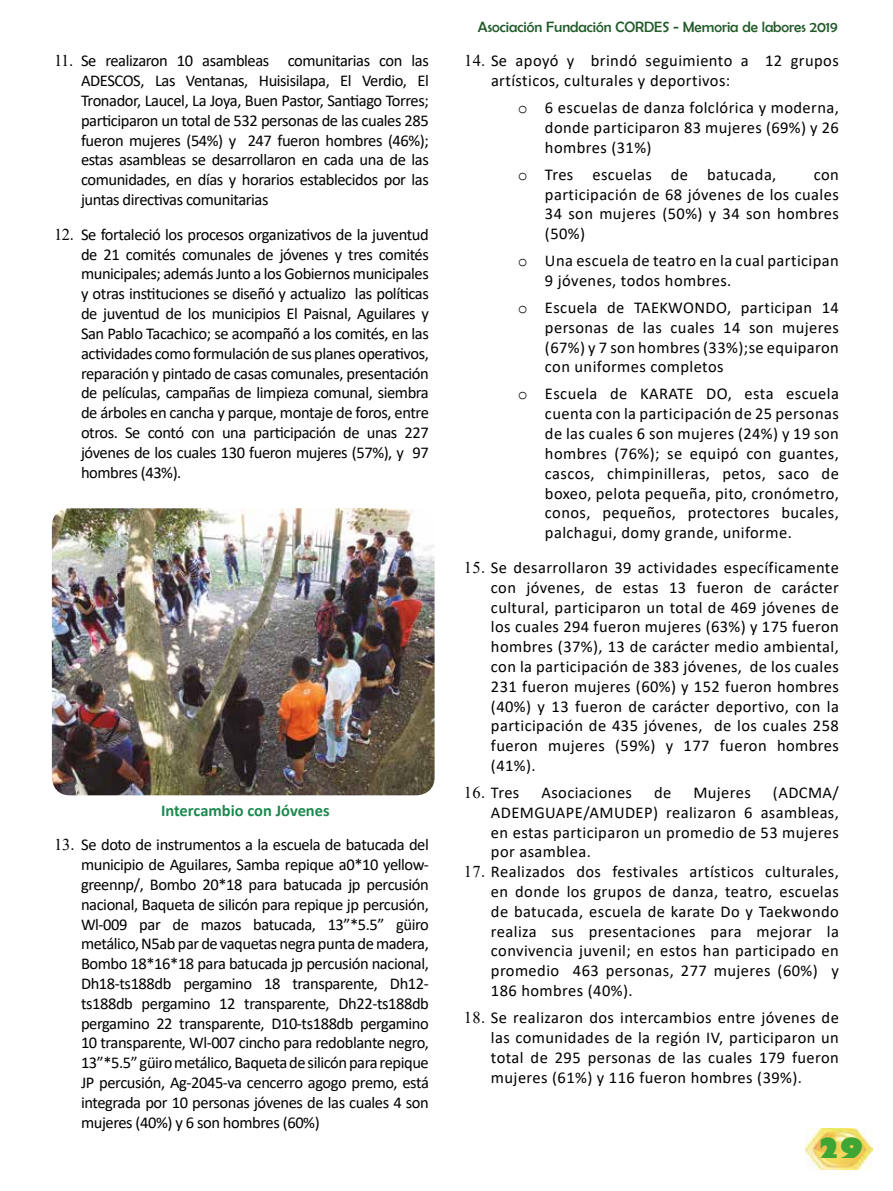
<style>
.page{position:relative;width:893px;height:1191px;background:#fff}
.page>*{position:absolute;margin:0;border:0;box-sizing:border-box;transform-origin:0 0}
.t1{font:800 27px "Gill Sans";color:#3fa535}
.t2{font:16.5px/19.8px "Calibri";letter-spacing:.025em;color:#000;text-align:justify}
.t3{font:700 16.5px "Calibri";color:#1d894f}
.t4{font:15px "Berlin Sans FB";color:#215a29}
.s1{font-family:"Times New Roman"}
.s2{font-family:"Courier New"}
</style>
<div class="page">
<img style="left:805px;top:1129px;width:68px;height:40px">
<img style="left:52px;top:508px;width:383px;height:287px">
<p class="t2" style="left:81px;top:51px;width:349px;text-indent:-27px"><span class="s1">11.</span> Se realizaron 10 asambleas comunitarias con las ADESCOS, Las Ventanas, Huisisilapa, El Verdio, El Tronador, Laucel, La Joya, Buen Pastor, Santiago Torres; participaron un total de 532 personas de las cuales 285 fueron mujeres (54%) y 247 fueron hombres (46%); estas asambleas se desarrollaron en cada una de las comunidades, en días y horarios establecidos por las juntas directivas comunitarias</p>
<p class="t2" style="left:81px;top:224px;width:349px;text-indent:-27px"><span class="s1">12.</span> Se fortaleció los procesos organizativos de la juventud de 21 comités comunales de jóvenes y tres comités municipales; además Junto a los Gobiernos municipales y otras instituciones se diseñó y actualizo las políticas de juventud de los municipios El Paisnal, Aguilares y San Pablo Tacachico; se acompañó a los comités, en las actividades como formulación de sus planes operativos, reparación y pintado de casas comunales, presentación de películas, campañas de limpieza comunal, siembra de árboles en cancha y parque, montaje de foros, entre otros. Se contó con una participación de unas 227 jóvenes de los cuales 130 fueron mujeres (57%), y 97 hombres (43%).</p>
<p class="t3" style="left:161px;top:799px;width:170px">Intercambio con Jóvenes</p>
<p class="t2" style="left:81px;top:834px;width:349px;text-indent:-27px"><span class="s1">13.</span> Se doto de instrumentos a la escuela de batucada del municipio de Aguilares, Samba repique a0*10 yellow&shy;greennp/, Bombo 20*18 para batucada jp percusión nacional, Baqueta de silicón para repique jp percusión, Wl-009 par de mazos batucada, 13”*5.5” güiro metálico, N5ab par de vaquetas negra punta de madera, Bombo 18*16*18 para batucada jp percusión nacional, Dh18-ts188db pergamino 18 transparente, Dh12- ts188db pergamino 12 transparente, Dh22-ts188db pergamino 22 transparente, D10-ts188db pergamino 10 transparente, Wl-007 cincho para redoblante negro, 13”*5.5” güiro metálico, Baqueta de silicón para repique JP percusión, Ag-2045-va cencerro agogo premo, está integrada por 10 personas jóvenes de las cuales 4 son mujeres (40%) y 6 son hombres (60%)</p>
<p class="t4" style="left:478px;top:18px;width:362px">Asociación Fundación CORDES - Memoria de labores 2019</p>
<p class="t2" style="left:491px;top:51px;width:349px;text-indent:-27px"><span class="s1">14.</span> Se apoyó y brindó seguimiento a 12 grupos artísticos, culturales y deportivos:</p>
<p class="t2" style="left:545px;top:97px;width:295px;text-indent:-27px"><span class="s2">o</span> 6 escuelas de danza folclórica y moderna, donde participaron 83 mujeres (69%) y 26 hombres (31%)</p>
<p class="t2" style="left:518px;top:164px;width:260px"><span class="s2">o</span> Tres escuelas de batucada,</p>
<p class="t2" style="left:545px;top:164px;width:295px;text-indent:269px">con participación de 68 jóvenes de los cuales 34 son mujeres (50%) y 34 son hombres (50%)</p>
<p class="t2" style="left:545px;top:250px;width:295px;text-indent:-27px"><span class="s2">o</span> Una escuela de teatro en la cual participan<br>9 jóvenes, todos hombres.</p>
<p class="t2" style="left:545px;top:297px;width:295px;text-indent:-27px"><span class="s2">o</span> Escuela de TAEKWONDO, participan 14 personas de las cuales 14 son mujeres (67%) y 7 son hombres (33%);se equiparon con uniformes completos</p>
<p class="t2" style="left:545px;top:384px;width:295px;text-indent:-27px"><span class="s2">o</span> Escuela de KARATE DO, esta escuela cuenta con la participación de 25 personas de las cuales 6 son mujeres (24%) y 19 son hombres (76%); se equipó con guantes, cascos, chimpinilleras, petos, saco de boxeo, pelota pequeña, pito, cronómetro, conos, pequeños, protectores bucales, palchagui, domy grande, uniforme.</p>
<p class="t2" style="left:491px;top:557px;width:349px;text-indent:-27px"><span class="s1">15.</span> Se desarrollaron 39 actividades específicamente con jóvenes, de estas 13 fueron de carácter cultural, participaron un total de 469 jóvenes de los cuales 294 fueron mujeres (63%) y 175 fueron hombres (37%), 13 de carácter medio ambiental, con la participación de 383 jóvenes, de los cuales 231 fueron mujeres (60%) y 152 fueron hombres (40%) y 13 fueron de carácter deportivo, con la participación de 435 jóvenes, de los cuales 258 fueron mujeres (59%) y 177 fueron hombres (41%).</p>
<p class="t2" style="left:464px;top:782px;width:57px"><span class="s1">16.</span> Tres</p>
<p class="t2" style="left:541px;top:782px;width:92px">Asociaciones</p>
<p class="t2" style="left:654px;top:782px;width:19px">de</p>
<p class="t2" style="left:693px;top:782px;width:59px">Mujeres</p>
<p class="t2" style="left:491px;top:782px;width:349px;text-indent:282px">(ADCMA/ ADEMGUAPE/AMUDEP) realizaron 6 asambleas, en estas participaron un promedio de 53 mujeres por asamblea.</p>
<p class="t2" style="left:491px;top:861px;width:349px;text-indent:-27px"><span class="s1">17.</span> Realizados dos festivales artísticos culturales, en donde los grupos de danza, teatro, escuelas de batucada, escuela de karate Do y Taekwondo realiza sus presentaciones para mejorar la convivencia juvenil; en estos han participado en promedio 463 personas, 277 mujeres (60%) y 186 hombres (40%).</p>
<p class="t2" style="left:491px;top:1007px;width:349px;text-indent:-27px"><span class="s1">18.</span> Se realizaron dos intercambios entre jóvenes de las comunidades de la región IV, participaron un total de 295 personas de las cuales 179 fueron mujeres (61%) y 116 fueron hombres (39%).</p>
<h1 class="t1" style="left:817px;top:1131px;width:47px">29</h1>
</div>
